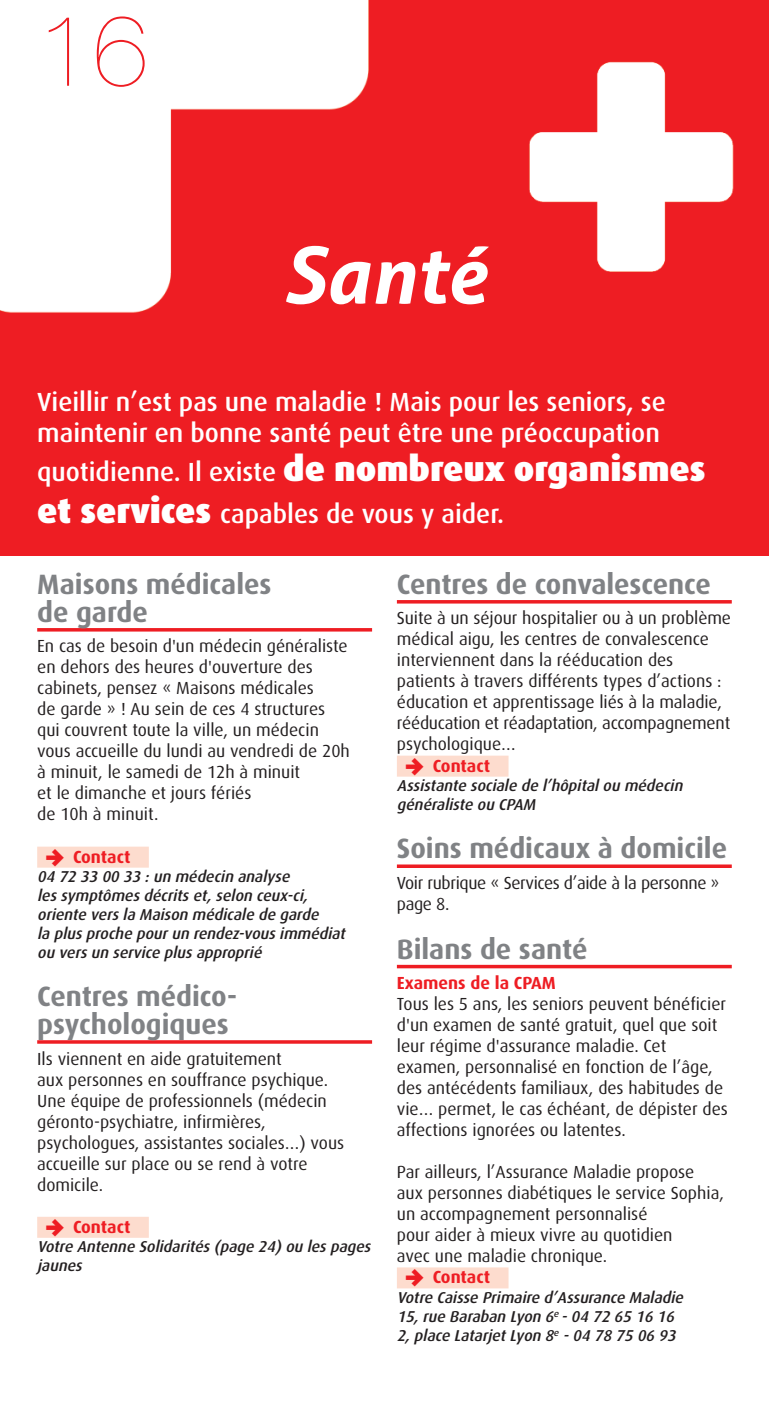
<style>
.page{position:relative;width:769px;height:1414px;background:#fff}
.page>*{position:absolute;margin:0;border:0;box-sizing:border-box;transform-origin:0 0}
.t1{font:200 100.1px "Helvetica Neue";color:#ee1d23}
.t2{font:italic 700 78.75px "Aller";color:#fff}
.t3{font:700 28px/28px "Dax";color:#808285}
.t4{font:500 26.25px/31.5px "Dax";color:#fff}
.t5{font:17.5px/21px "Dax";color:#231f20}
.t6{font:700 17.5px "Dax";color:#ee1d23}
.t7{font:17.5px/21px "Dax";letter-spacing:-.02em;color:#231f20}
.t8{font:italic 500 15.75px/18.9px "Dax";color:#231f20}
.s1{font-weight:900;font-size:35px}
.s2{font-family:"Iconic Fill";font-weight:400}
</style>
<div class="page">
<hr style="left:37px;top:628px;width:335px;height:3px;background:#ee1d23">
<div style="left:37px;top:847px;width:112px;height:21px;background:#fddcce"></div>
<svg style="left:37px;top:1040px;width:335px;height:4px"></svg>
<div style="left:37px;top:1217px;width:112px;height:21px;background:#fddcce"></div>
<hr style="left:397px;top:600px;width:335px;height:3px;background:#ee1d23">
<div style="left:397px;top:756px;width:111px;height:21px;background:#fddcce"></div>
<svg style="left:397px;top:864px;width:335px;height:4px"></svg>
<hr style="left:397px;top:965px;width:335px;height:3px;background:#ee1d23">
<div style="left:397px;top:1267px;width:111px;height:21px;background:#fddcce"></div>
<div style="left:0;top:0;width:769px;height:555px;background:#ee1d23"></div>
<img style="left:529px;top:61px;width:205px;height:211px">
<img style="left:0;top:0;width:369px;height:313px">
<img style="left:286px;top:246px;width:103px;height:58px">
<h1 class="t1" style="left:37px;top:-7px;width:113px">16</h1>
<h2 class="t2" style="left:283px;top:230px;width:204px">Santé</h2>
<h3 class="t4" style="left:37px;top:387px;width:630px">Vieillir n’est pas une maladie ! Mais pour les seniors, se maintenir en bonne santé peut être une préoccupation</h3>
<h3 class="t4" style="left:37px;top:452px;width:670px;line-height:42px">quotidienne. Il existe <span class="s1">de nombreux organismes et services</span> capables de vous y aider.</h3>
<h3 class="t3" style="left:37px;top:572px;width:236px">Maisons médicales de garde</h3>
<p class="t5" style="left:37px;top:637px;width:314px">En cas de besoin d'un médecin généraliste en dehors des heures d'ouverture des cabinets, pensez « Maisons médicales<br>de garde » ! Au sein de ces 4 structures qui couvrent toute la ville, un médecin vous accueille du lundi au vendredi de 20h à minuit, le samedi de 12h à minuit<br>et le dimanche et jours fériés<br>de 10h à minuit.</p>
<p class="t6" style="left:46px;top:849px;width:86px"><span class="s2">(</span> Contact</p>
<p class="t8" style="left:37px;top:868px;width:313px">04 72 33 00 33 : un médecin analyse<br>les symptômes décrits et, selon ceux-ci, oriente vers la Maison médicale de garde<br>la plus proche pour un rendez-vous immédiat ou vers un service plus approprié</p>
<h3 class="t3" style="left:37px;top:984px;width:201px">Centres médico&shy;psychologiques</h3>
<p class="t5" style="left:37px;top:1049px;width:309px">Ils viennent en aide gratuitement<br>aux personnes en souffrance psychique.<br>Une équipe de professionnels (médecin géronto-psychiatre, infirmières, psychologues, assistantes sociales…) vous accueille sur place ou se rend à votre domicile.</p>
<p class="t6" style="left:46px;top:1219px;width:86px"><span class="s2">(</span> Contact</p>
<p class="t8" style="left:37px;top:1238px;width:338px">Votre Antenne Solidarités (page 24) ou les pages jaunes</p>
<h3 class="t3" style="left:397px;top:572px;width:315px">Centres de convalescence</h3>
<p class="t5" style="left:397px;top:609px;width:336px">Suite à un séjour hospitalier ou à un problème</p>
<p class="t5" style="left:397px;top:630px;width:314px">médical aigu, les centres de convalescence</p>
<p class="t5" style="left:397px;top:651px;width:278px">interviennent dans la rééducation des</p>
<p class="t5" style="left:397px;top:672px;width:326px">patients à travers différents types d’actions :</p>
<p class="t5" style="left:397px;top:693px;width:326px">éducation et apprentissage liés à la maladie,</p>
<p class="t5" style="left:397px;top:714px;width:335px">rééducation et réadaptation, accompagnement</p>
<p class="t5" style="left:397px;top:735px;width:120px">psychologique…</p>
<p class="t6" style="left:406px;top:758px;width:86px"><span class="s2">(</span> Contact</p>
<p class="t8" style="left:397px;top:777px;width:290px">Assistante sociale de l’hôpital ou médecin généraliste ou CPAM</p>
<h3 class="t3" style="left:397px;top:836px;width:332px">Soins médicaux à domicile</h3>
<p class="t7" style="left:397px;top:873px;width:324px">Voir rubrique « Services d’aide à la personne » page 8.</p>
<h3 class="t3" style="left:397px;top:937px;width:192px">Bilans de santé</h3>
<p class="t6" style="left:397px;top:975px;width:161px">Examens de la CPAM</p>
<p class="t5" style="left:397px;top:995px;width:332px">Tous les 5 ans, les seniors peuvent bénéficier d'un examen de santé gratuit, quel que soit leur régime d'assurance maladie. Cet examen, personnalisé en fonction de l’âge, des antécédents familiaux, des habitudes de vie… permet, le cas échéant, de dépister des affections ignorées ou latentes.</p>
<p class="t5" style="left:397px;top:1163px;width:299px">Par ailleurs, l’Assurance Maladie propose</p>
<p class="t5" style="left:397px;top:1184px;width:329px">aux personnes diabétiques le service Sophia,</p>
<p class="t5" style="left:397px;top:1205px;width:252px">un accompagnement personnalisé</p>
<p class="t5" style="left:397px;top:1226px;width:277px">pour aider à mieux vivre au quotidien</p>
<p class="t5" style="left:397px;top:1247px;width:212px">avec une maladie chronique.</p>
<p class="t6" style="left:406px;top:1270px;width:86px"><span class="s2">(</span> Contact</p>
<p class="t8" style="left:397px;top:1289px;width:291px">Votre Caisse Primaire d’Assurance Maladie<br>15, rue Baraban Lyon 6<sup>e</sup> - 04 72 65 16 16<br>2, place Latarjet Lyon 8<sup>e</sup> - 04 78 75 06 93</p>
</div>
